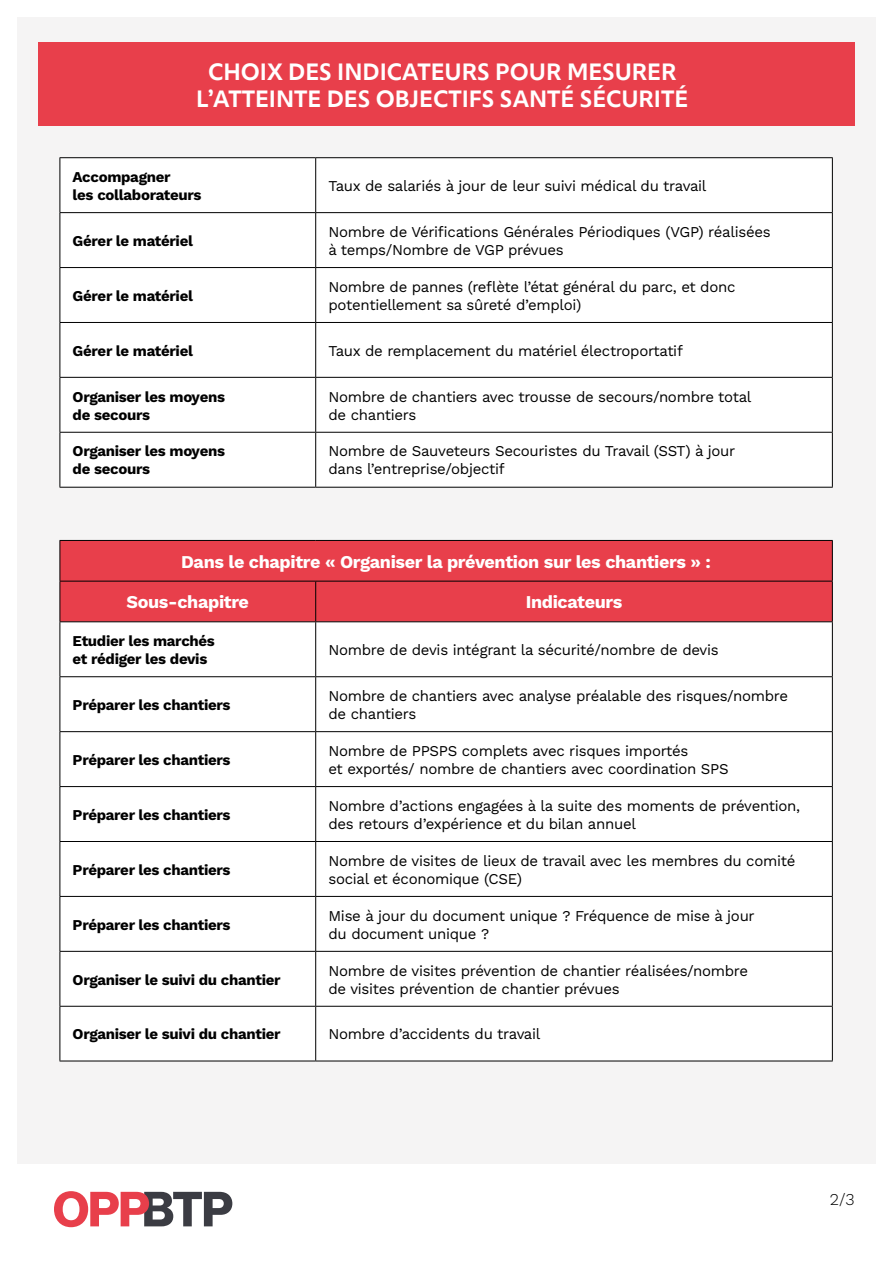
<style>
.page{position:relative;width:893px;height:1263px;background:#fff}
.page>*{position:absolute;margin:0;border:0;box-sizing:border-box;transform-origin:0 0}
.t1{font:600 24px/27px "Morandi";color:#fff;text-align:center}
.t2{font:700 18px "Work Sans";letter-spacing:-.02em;color:#fff}
.t3{font:300 16.5px "Work Sans";color:#000}
.t4{font:15px/18px "Work Sans";letter-spacing:-.02em;color:#000}
.t5{font:700 15px/18px "Work Sans";letter-spacing:-.02em;color:#000}
</style>
<div class="page">
<svg style="left:54px;top:1191px;width:178px;height:36px"></svg>
<div style="left:17px;top:17px;width:859px;height:1146px;background:#f5f4f4"></div>
<div style="left:61px;top:158px;width:254px;height:329px;background:#fff"></div>
<div style="left:316px;top:158px;width:516px;height:329px;background:#fff"></div>
<hr style="left:60px;top:213px;width:1px;height:54px;background:#000">
<hr style="left:315px;top:213px;width:1px;height:54px;background:#000">
<hr style="left:832px;top:213px;width:1px;height:54px;background:#000">
<hr style="left:60px;top:267px;width:256px;height:1px;background:#000">
<hr style="left:60px;top:268px;width:1px;height:54px;background:#000">
<hr style="left:316px;top:267px;width:517px;height:1px;background:#000">
<hr style="left:315px;top:268px;width:1px;height:54px;background:#000">
<hr style="left:832px;top:268px;width:1px;height:54px;background:#000">
<hr style="left:60px;top:322px;width:256px;height:1px;background:#000">
<hr style="left:60px;top:323px;width:1px;height:54px;background:#000">
<hr style="left:316px;top:322px;width:517px;height:1px;background:#000">
<hr style="left:315px;top:323px;width:1px;height:54px;background:#000">
<hr style="left:832px;top:323px;width:1px;height:54px;background:#000">
<hr style="left:60px;top:377px;width:256px;height:1px;background:#000">
<hr style="left:60px;top:378px;width:1px;height:54px;background:#000">
<hr style="left:316px;top:377px;width:517px;height:1px;background:#000">
<hr style="left:315px;top:378px;width:1px;height:54px;background:#000">
<hr style="left:832px;top:378px;width:1px;height:54px;background:#000">
<hr style="left:60px;top:432px;width:256px;height:1px;background:#000">
<hr style="left:60px;top:433px;width:1px;height:54px;background:#000">
<hr style="left:316px;top:432px;width:517px;height:1px;background:#000">
<hr style="left:315px;top:433px;width:1px;height:54px;background:#000">
<hr style="left:832px;top:433px;width:1px;height:54px;background:#000">
<hr style="left:60px;top:487px;width:256px;height:1px;background:#000">
<hr style="left:316px;top:487px;width:517px;height:1px;background:#000">
<hr style="left:60px;top:157px;width:256px;height:1px;background:#000">
<hr style="left:60px;top:158px;width:1px;height:54px;background:#000">
<hr style="left:316px;top:157px;width:517px;height:1px;background:#000">
<hr style="left:315px;top:158px;width:1px;height:54px;background:#000">
<hr style="left:832px;top:158px;width:1px;height:54px;background:#000">
<hr style="left:60px;top:212px;width:256px;height:1px;background:#000">
<hr style="left:316px;top:212px;width:517px;height:1px;background:#000">
<div style="left:38px;top:43px;width:817px;height:83px;background:#e83f4b"></div>
<div style="left:61px;top:541px;width:771px;height:80px;background:#e83f4b"></div>
<div style="left:61px;top:622px;width:254px;height:439px;background:#fff"></div>
<div style="left:316px;top:622px;width:516px;height:439px;background:#fff"></div>
<hr style="left:60px;top:540px;width:256px;height:1px;background:#000">
<hr style="left:60px;top:541px;width:1px;height:40px;background:#000">
<hr style="left:316px;top:540px;width:517px;height:1px;background:#000">
<hr style="left:832px;top:541px;width:1px;height:40px;background:#000">
<hr style="left:60px;top:581px;width:256px;height:1px;background:#000">
<hr style="left:60px;top:581px;width:1px;height:40px;background:#000">
<hr style="left:316px;top:581px;width:517px;height:1px;background:#000">
<hr style="left:315px;top:581px;width:1px;height:40px;background:#000">
<hr style="left:832px;top:581px;width:1px;height:40px;background:#000">
<hr style="left:60px;top:621px;width:256px;height:1px;background:#000">
<hr style="left:60px;top:622px;width:1px;height:54px;background:#000">
<hr style="left:316px;top:621px;width:517px;height:1px;background:#000">
<hr style="left:315px;top:622px;width:1px;height:54px;background:#000">
<hr style="left:832px;top:622px;width:1px;height:54px;background:#000">
<hr style="left:60px;top:676px;width:256px;height:1px;background:#000">
<hr style="left:60px;top:677px;width:1px;height:54px;background:#000">
<hr style="left:316px;top:676px;width:517px;height:1px;background:#000">
<hr style="left:315px;top:677px;width:1px;height:54px;background:#000">
<hr style="left:832px;top:677px;width:1px;height:54px;background:#000">
<hr style="left:60px;top:731px;width:256px;height:1px;background:#000">
<hr style="left:60px;top:732px;width:1px;height:54px;background:#000">
<hr style="left:316px;top:731px;width:517px;height:1px;background:#000">
<hr style="left:315px;top:732px;width:1px;height:54px;background:#000">
<hr style="left:832px;top:732px;width:1px;height:54px;background:#000">
<hr style="left:60px;top:786px;width:256px;height:1px;background:#000">
<hr style="left:60px;top:787px;width:1px;height:54px;background:#000">
<hr style="left:316px;top:786px;width:517px;height:1px;background:#000">
<hr style="left:315px;top:787px;width:1px;height:54px;background:#000">
<hr style="left:832px;top:787px;width:1px;height:54px;background:#000">
<hr style="left:60px;top:841px;width:256px;height:1px;background:#000">
<hr style="left:60px;top:842px;width:1px;height:54px;background:#000">
<hr style="left:316px;top:841px;width:517px;height:1px;background:#000">
<hr style="left:315px;top:842px;width:1px;height:54px;background:#000">
<hr style="left:832px;top:842px;width:1px;height:54px;background:#000">
<hr style="left:60px;top:896px;width:256px;height:1px;background:#000">
<hr style="left:60px;top:897px;width:1px;height:54px;background:#000">
<hr style="left:316px;top:896px;width:517px;height:1px;background:#000">
<hr style="left:315px;top:897px;width:1px;height:54px;background:#000">
<hr style="left:832px;top:897px;width:1px;height:54px;background:#000">
<hr style="left:60px;top:951px;width:256px;height:1px;background:#000">
<hr style="left:60px;top:952px;width:1px;height:54px;background:#000">
<hr style="left:316px;top:951px;width:517px;height:1px;background:#000">
<hr style="left:315px;top:952px;width:1px;height:54px;background:#000">
<hr style="left:832px;top:952px;width:1px;height:54px;background:#000">
<hr style="left:60px;top:1006px;width:256px;height:1px;background:#000">
<hr style="left:60px;top:1007px;width:1px;height:54px;background:#000">
<hr style="left:316px;top:1006px;width:517px;height:1px;background:#000">
<hr style="left:315px;top:1007px;width:1px;height:54px;background:#000">
<hr style="left:832px;top:1007px;width:1px;height:54px;background:#000">
<hr style="left:60px;top:1061px;width:256px;height:1px;background:#000">
<hr style="left:316px;top:1061px;width:517px;height:1px;background:#000">
<h1 class="t1" style="left:196px;top:56px;width:493px">CHOIX DES INDICATEURS POUR MESURER<br>L’ATTEINTE DES OBJECTIFS SANTÉ SÉCURITÉ</h1>
<p class="t5" style="left:73px;top:167px;width:130px">Accompagner<br>les collaborateurs</p>
<p class="t4" style="left:328px;top:176px;width:380px">Taux de salariés à jour de leur suivi médical du travail</p>
<p class="t5" style="left:73px;top:231px;width:122px">Gérer le matériel</p>
<p class="t4" style="left:328px;top:222px;width:444px">Nombre de Vérifications Générales Périodiques (VGP) réalisées à temps/Nombre de VGP prévues</p>
<p class="t5" style="left:73px;top:286px;width:122px">Gérer le matériel</p>
<p class="t4" style="left:328px;top:277px;width:408px">Nombre de pannes (reflète l’état général du parc, et donc potentiellement sa sûreté d’emploi)</p>
<p class="t5" style="left:73px;top:341px;width:122px">Gérer le matériel</p>
<p class="t4" style="left:328px;top:341px;width:356px">Taux de remplacement du matériel électroportatif</p>
<p class="t5" style="left:73px;top:387px;width:154px">Organiser les moyens de secours</p>
<p class="t4" style="left:328px;top:387px;width:425px">Nombre de chantiers avec trousse de secours/nombre total de chantiers</p>
<p class="t5" style="left:73px;top:442px;width:154px">Organiser les moyens de secours</p>
<p class="t4" style="left:328px;top:442px;width:408px">Nombre de Sauveteurs Secouristes du Travail (SST) à jour dans l’entreprise/objectif</p>
<p class="t2" style="left:181px;top:548px;width:531px">Dans le chapitre « Organiser la prévention sur les chantiers » :</p>
<p class="t2" style="left:127px;top:588px;width:124px">Sous-chapitre</p>
<p class="t2" style="left:526px;top:588px;width:98px">Indicateurs</p>
<p class="t5" style="left:73px;top:631px;width:144px">Etudier les marchés et rédiger les devis</p>
<p class="t4" style="left:328px;top:640px;width:392px">Nombre de devis intégrant la sécurité/nombre de devis</p>
<p class="t5" style="left:73px;top:695px;width:159px">Préparer les chantiers</p>
<p class="t4" style="left:328px;top:686px;width:461px">Nombre de chantiers avec analyse préalable des risques/nombre de chantiers</p>
<p class="t5" style="left:73px;top:750px;width:159px">Préparer les chantiers</p>
<p class="t4" style="left:328px;top:741px;width:402px">Nombre de PPSPS complets avec risques importés<br>et exportés/ nombre de chantiers avec coordination SPS</p>
<p class="t5" style="left:73px;top:805px;width:159px">Préparer les chantiers</p>
<p class="t4" style="left:328px;top:796px;width:473px">Nombre d’actions engagées à la suite des moments de prévention, des retours d’expérience et du bilan annuel</p>
<p class="t5" style="left:73px;top:860px;width:159px">Préparer les chantiers</p>
<p class="t4" style="left:328px;top:851px;width:468px">Nombre de visites de lieux de travail avec les membres du comité social et économique (CSE)</p>
<p class="t5" style="left:73px;top:915px;width:159px">Préparer les chantiers</p>
<p class="t4" style="left:328px;top:906px;width:428px">Mise à jour du document unique ? Fréquence de mise à jour du document unique ?</p>
<p class="t5" style="left:73px;top:970px;width:209px">Organiser le suivi du chantier</p>
<p class="t4" style="left:328px;top:961px;width:421px">Nombre de visites prévention de chantier réalisées/nombre de visites prévention de chantier prévues</p>
<p class="t5" style="left:73px;top:1025px;width:209px">Organiser le suivi du chantier</p>
<p class="t4" style="left:328px;top:1024px;width:213px">Nombre d’accidents du travail</p>
<p class="t3" style="left:830px;top:1188px;width:26px">2/3</p>
</div>
